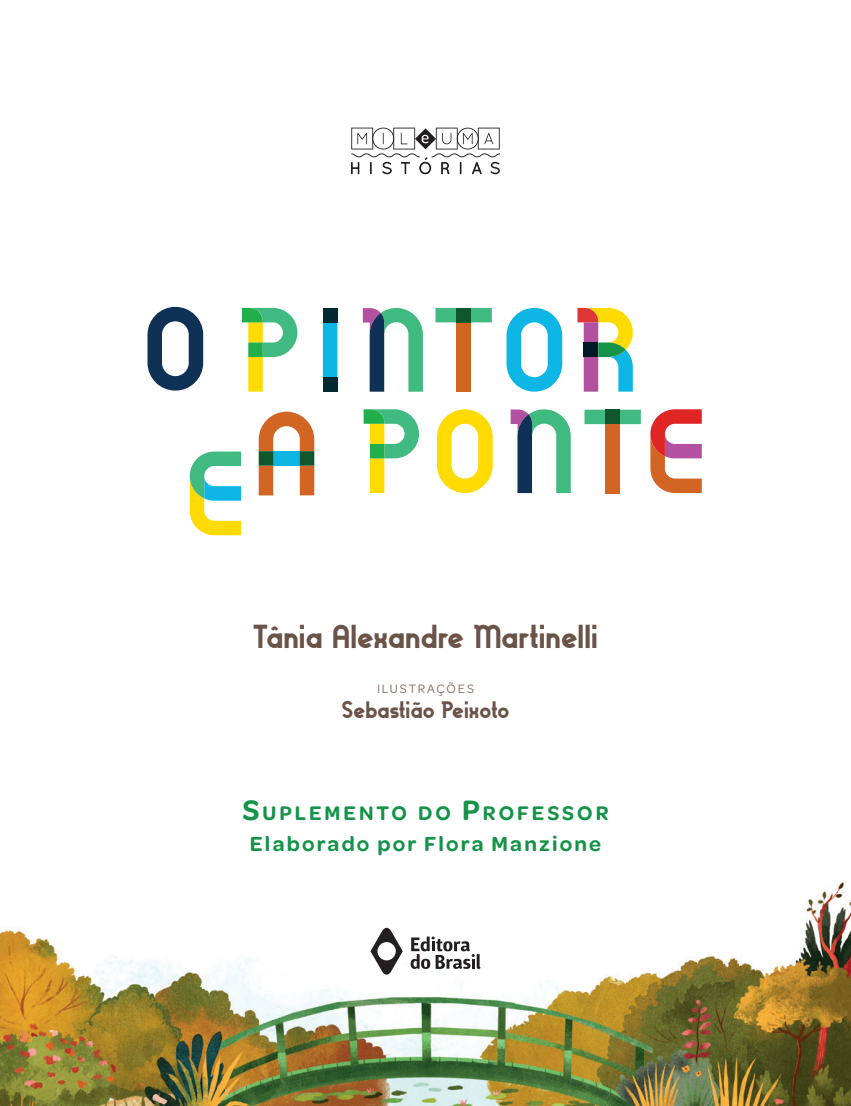
<style>
.page{position:relative;width:851px;height:1106px;background:#fff}
.page>*{position:absolute;margin:0;border:0;box-sizing:border-box;transform-origin:0 0}
.t1{font:33.3px "Gilbert Bold Preview 5";color:#6a5348}
.t2{font:23.85px "Gilbert Bold Preview 5";color:#6a5348}
.t3{font:600 21.75px "Omnes";letter-spacing:.1em;color:#149349}
.t4{font:600 21px "Omnes";letter-spacing:.145em;color:#149349}
.t5{font:13.05px "Omnes";letter-spacing:.145em;color:#847167}
.s1{font-size:30px}
</style>
<div class="page">
<img style="left:0;top:882px;width:850px;height:224px">
<svg style="left:259px;top:412px;width:55px;height:83px"></svg>
<svg style="left:189px;top:451px;width:52px;height:84px"></svg>
<svg style="left:242px;top:308px;width:55px;height:83px"></svg>
<svg style="left:322px;top:308px;width:16px;height:84px"></svg>
<div style="left:323px;top:308px;width:14px;height:15px;background:#032a31"></div>
<svg style="left:363px;top:308px;width:60px;height:84px"></svg>
<div style="left:456px;top:322px;width:15px;height:69px;background:#d26424"></div>
<svg style="left:435px;top:308px;width:56px;height:14px"></svg>
<div style="left:456px;top:308px;width:15px;height:14px;background:#0f562c"></div>
<div style="left:605px;top:424px;width:14px;height:69px;background:#d26424"></div>
<svg style="left:584px;top:410px;width:56px;height:14px"></svg>
<div style="left:605px;top:410px;width:14px;height:14px;background:#0f562c"></div>
<svg style="left:506px;top:308px;width:56px;height:83px"></svg>
<svg style="left:577px;top:308px;width:56px;height:83px"></svg>
<div style="left:583px;top:342px;width:15px;height:15px;background:#001a25"></div>
<svg style="left:147px;top:307px;width:56px;height:83px"></svg>
<svg style="left:363px;top:409px;width:56px;height:84px"></svg>
<svg style="left:437px;top:409px;width:55px;height:84px"></svg>
<svg style="left:510px;top:409px;width:60px;height:84px"></svg>
<svg style="left:650px;top:409px;width:51px;height:84px"></svg>
<svg style="left:351px;top:128px;width:149px;height:46px"></svg>
<svg style="left:370px;top:926px;width:33px;height:49px"></svg>
<svg style="left:410px;top:936px;width:70px;height:33px"></svg>
<h1 class="t1" style="left:253px;top:615px;width:346px">Tânia Alexandre Martinelli</h1>
<p class="t5" style="left:377px;top:680px;width:98px">ILUSTRAÇÕES</p>
<p class="t2" style="left:341px;top:694px;width:170px">Sebastião Peixoto</p>
<p class="t4" style="left:242px;top:798px;width:367px"><span class="s1">S</span>UPLEMENTO DO <span class="s1">P</span>ROFESSOR</p>
<p class="t3" style="left:250px;top:828px;width:353px">Elaborado por Flora Manzione</p>
</div>
